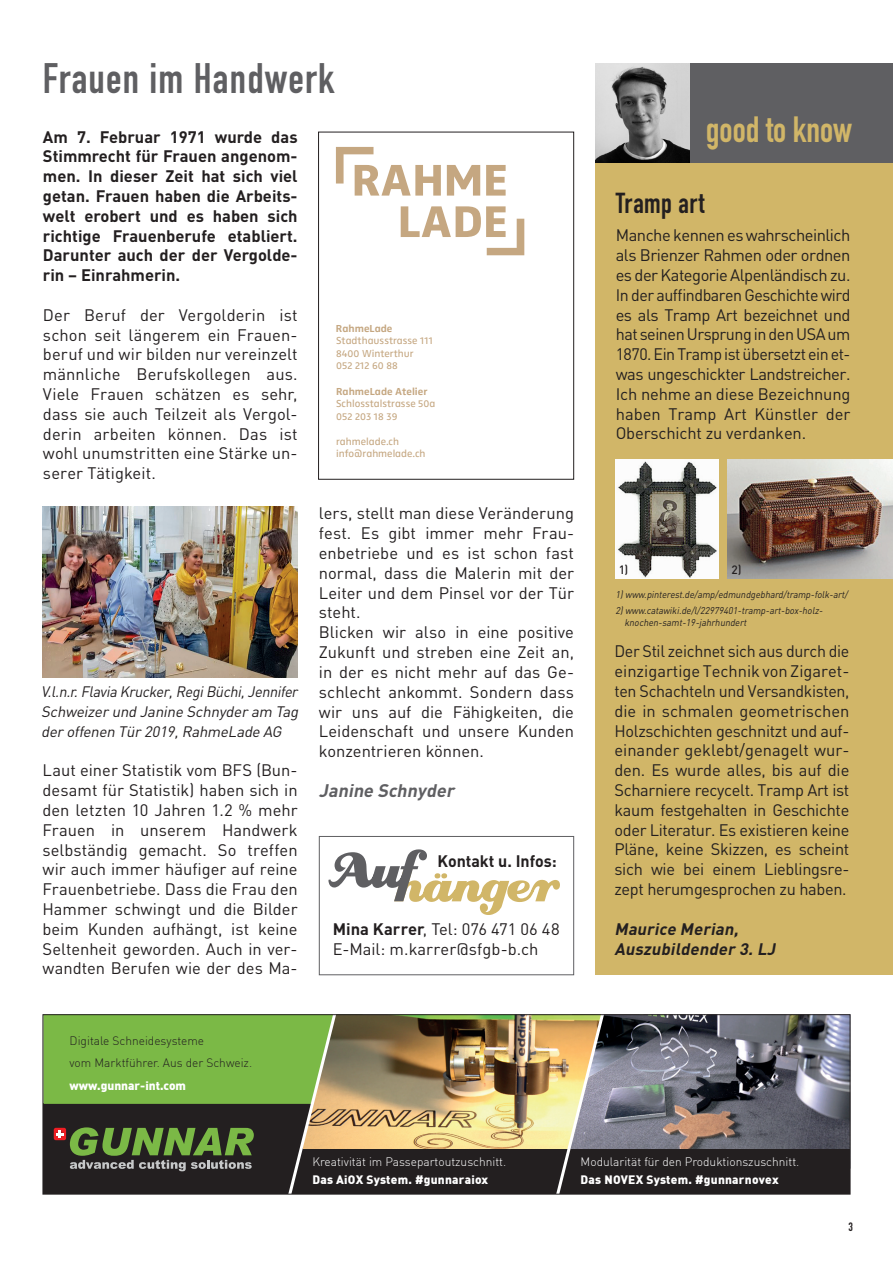
<style>
.page{position:relative;width:893px;height:1263px;background:#fff}
.page>*{position:absolute;margin:0;border:0;box-sizing:border-box;transform-origin:0 0}
.t1{font:700 42px "DIN Condensed";letter-spacing:.03em;color:#5f5f62}
.t2{font:700 36px "DIN Condensed";color:#d1b668}
.t3{font:700 28.5px "DIN Condensed";letter-spacing:.02em;color:#231f20}
.t4{font:italic 700 18px "DIN";color:#5f5f62}
.t5{font:16.5px/19.8px "DIN";color:#231f20;text-align:justify}
.t6{font:700 16.5px/19.8px "DIN";color:#231f20;text-align:justify}
.t7{font:italic 700 16.5px/19.8px "DIN";color:#231f20}
.t8{font:italic 15px/19.8px "DIN";color:#231f20;text-align:justify;scale:.95 1}
.t9{font:300 12px "DIN";color:#fff}
.t10{font:300 12px/22.5px "DIN";color:#231f20}
.t11{font:900 12px "DIN";letter-spacing:.02em;color:#fff}
.t12{font:900 12px "DIN";color:#fff}
.t13{font:500 12px "DIN";color:#231f20}
.t14{font:700 12px "DIN Condensed";color:#231f20}
.t15{font:10.5px/12.6px "Zwo Alt LF w 4";color:#c5a781}
.t16{font:10.5px "Zwo Alt LF w 6";color:#c5a781}
.t17{font:10.35px "Zwo Alt LF w 4";color:#c5a781}
.t18{font:italic 9.75px/16.2px "DIN";color:#231f20;scale:.92 1}
.s1{font-size:10.35px}
.s2{font-weight:700}
</style>
<div class="page">
<div style="left:319px;top:836px;width:255px;height:139px;border:1px solid #5f5f62"></div>
<div style="left:595px;top:64px;width:298px;height:911px;background:#d1b668"></div>
<div style="left:595px;top:64px;width:298px;height:99px;background:#5f5f62"></div>
<img style="left:595px;top:64px;width:95px;height:99px">
<svg style="left:336px;top:147px;width:105px;height:49px"></svg>
<svg style="left:486px;top:165px;width:20px;height:31px"></svg>
<svg style="left:447px;top:165px;width:33px;height:31px"></svg>
<svg style="left:401px;top:206px;width:123px;height:49px"></svg>
<div style="left:318px;top:132px;width:256px;height:348px;border:1px solid #231f20"></div>
<img style="left:609px;top:1016px;width:239px;height:133px">
<img style="left:363px;top:1016px;width:188px;height:133px">
<div style="left:43px;top:1149px;width:807px;height:45px;background:#231f20"></div>
<svg style="left:551px;top:1016px;width:58px;height:176px"></svg>
<svg style="left:45px;top:1016px;width:318px;height:176px"></svg>
<div style="left:43px;top:1014px;width:807px;height:180px;border:1px solid #231f20"></div>
<img style="left:615px;top:460px;width:104px;height:119px">
<img style="left:728px;top:460px;width:165px;height:119px">
<img style="left:43px;top:506px;width:255px;height:172px">
<svg style="left:328px;top:849px;width:232px;height:66px"></svg>
<h1 class="t1" style="left:43px;top:50px;width:293px">Frauen im Handwerk</h1>
<p class="t6" style="left:43px;top:126px;width:256px">Am 7. Februar 1971 wurde das Stimmrecht für Frauen angenom&shy;men. In dieser Zeit hat sich viel getan. Frauen haben die Arbeits&shy;welt erobert und es haben sich richtige Frauenberufe etabliert.<br>Darunter auch der der Vergolde&shy;rin – Einrahmerin.</p>
<p class="t5" style="left:43px;top:305px;width:256px">Der Beruf der Vergolderin ist schon seit längerem ein Frauen&shy;beruf und wir bilden nur vereinzelt männliche Berufskollegen aus.<br>Viele Frauen schätzen es sehr, dass sie auch Teilzeit als Vergol&shy;derin arbeiten können. Das ist wohl unumstritten eine Stärke un&shy;serer Tätigkeit.</p>
<p class="t8" style="left:41px;top:682px;width:275px">V.l.n.r.Flavia Krucker,RegiBüchi,Jennifer Schweizerund Janine Schnyderam Tag deroffenen Tür2019,RahmeLade AG</p>
<p class="t5" style="left:43px;top:760px;width:257px">Laut einer Statistik vom BFS (Bun&shy;desamt für Statistik) haben sich in den letzten 10 Jahren 1.2 % mehr Frauen in unserem Handwerk selbständig gemacht. So treffen wir auch immer häufiger auf reine Frauenbetriebe. Dass die Frau den Hammer schwingt und die Bilder beim Kunden aufhängt, ist keine Seltenheit geworden. Auch in ver&shy;wandten Berufen wie der des Ma-</p>
<p class="t16" style="left:336px;top:322px;width:58px">RahmeLade</p>
<p class="t15" style="left:336px;top:334px;width:98px">Stadthausstrasse <span class="s1">111<br>8400</span> Winterthur</p>
<p class="t17" style="left:336px;top:360px;width:63px">052 212 60 88</p>
<p class="t16" style="left:336px;top:385px;width:93px">RahmeLade Atelier</p>
<p class="t15" style="left:336px;top:397px;width:101px">Schlosstalstrasse <span class="s1">50</span>a</p>
<p class="t17" style="left:336px;top:410px;width:63px">052 203 18 39</p>
<p class="t15" style="left:336px;top:435px;width:91px">rahmelade.ch info@rahmelade.ch</p>
<p class="t5" style="left:319px;top:503px;width:257px;text-align:left">lers, stellt man diese Veränderung fest. Es gibt immer mehr Frau&shy;enbetriebe und es ist schon fast normal, dass die Malerin mit der<br>Leiter und dem Pinsel vor der Tür steht.<br>Blicken wir also in eine positive<br>Zukunft und streben eine Zeit an, in der es nicht mehr auf das Ge&shy;schlecht ankommt. Sondern dass wir uns auf die Fähigkeiten, die<br>Leidenschaft und unsere Kunden konzentrieren können.</p>
<p class="t4" style="left:319px;top:778px;width:141px">Janine Schnyder</p>
<p class="t6" style="left:437px;top:850px;width:121px">Kontakt u. Infos:</p>
<p class="t5" style="left:333px;top:919px;width:229px"><span class="s2">Mina Karrer</span>, Tel: 076 471 06 48<br>E-Mail: m.karrer@sfgb-b.ch</p>
<p class="t10" style="left:70px;top:1029px;width:184px">Digitale Schneidesysteme<br>vom Marktführer. Aus der Schweiz.</p>
<p class="t12" style="left:70px;top:1077px;width:118px">www.gunnar-int.com</p>
<h2 class="t2" style="left:706px;top:105px;width:148px">good to know</h2>
<h3 class="t3" style="left:616px;top:184px;width:90px">Tramp art</h3>
<p class="t5" style="left:616px;top:225px;width:236px">Manche kennen es wahrscheinlich als Brienzer Rahmen oder ordnen es der Kategorie Alpenländisch zu.<br>In der auffindbaren Geschichte wird es als Tramp Art bezeichnet und hat seinen Ursprung in den USA um 1870. Ein Tramp ist übersetzt ein et&shy;was ungeschickter Landstreicher.<br>Ich nehme an diese Bezeichnung haben Tramp Art Künstler der Oberschicht zu verdanken.</p>
<p class="t13" style="left:619px;top:561px;width:11px">1)</p>
<p class="t13" style="left:731px;top:561px;width:12px">2)</p>
<p class="t18" style="left:615px;top:586px;width:256px">1)www.pinterest.de/amp/edmundgebhard/tramp-folk-art/<br>2)www.catawiki.de/l/22979401-tramp-art-box-holz-</p>
<p class="t18" style="left:624px;top:614px;width:136px">knochen-samt-19-jahrhundert</p>
<p class="t5" style="left:614px;top:641px;width:236px">Der Stil zeichnet sich aus durch die einzigartige Technik von Zigaret&shy;ten Schachteln und Versandkisten, die in schmalen geometrischen Holzschichten geschnitzt und auf&shy;einander geklebt/genagelt wur&shy;den. Es wurde alles, bis auf die Scharniere recycelt. Tramp Art ist kaum festgehalten in Geschichte oder Literatur. Es existieren keine Pläne, keine Skizzen, es scheint sich wie bei einem Lieblingsre&shy;zept herumgesprochen zu haben.</p>
<p class="t7" style="left:614px;top:918px;width:166px">Maurice Merian,<br>Auszubildender 3.LJ</p>
<p class="t9" style="left:312px;top:1154px;width:195px">Kreativität im Passepartoutzuschnitt.</p>
<p class="t11" style="left:312px;top:1172px;width:177px">Das AiOX System. #gunnaraiox</p>
<p class="t9" style="left:581px;top:1154px;width:220px">Modularität für den Produktionszuschnitt.</p>
<p class="t11" style="left:581px;top:1172px;width:200px">Das NOVEX System. #gunnarnovex</p>
<p class="t14" style="left:848px;top:1219px;width:6px">3</p>
</div>
